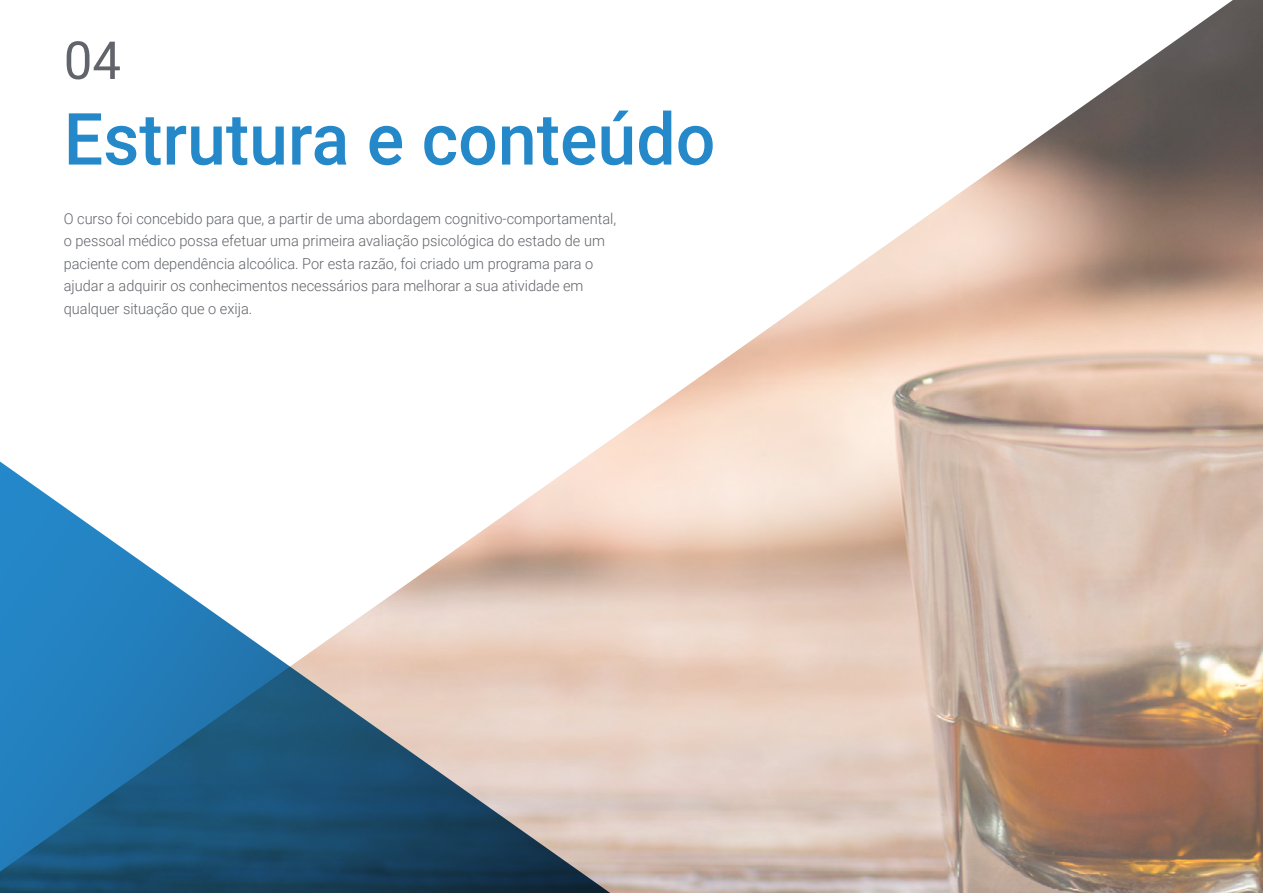
<style>
.page{position:relative;width:1263px;height:893px;background:#fff}
.page>*{position:absolute;margin:0;border:0;box-sizing:border-box;transform-origin:0 0}
.t1{font:500 72px "Roboto";color:#2488c9}
.t2{font:52.5px "Roboto";color:#61646a}
.t3{font:300 15px/22.5px "Roboto";color:#61646a}
</style>
<div class="page">
<img style="left:602px;top:0;width:661px;height:893px">
<svg style="left:0;top:446px;width:640px;height:447px"></svg>
<h2 class="t2" style="left:64px;top:24px;width:59px">04</h2>
<h1 class="t1" style="left:64px;top:89px;width:653px">Estrutura e conteúdo</h1>
<p class="t3" style="left:64px;top:207px;width:554px">O curso foi concebido para que, a partir de uma abordagem cognitivo-comportamental, o pessoal médico possa efetuar uma primeira avaliação psicológica do estado de um paciente com dependência alcoólica. Por esta razão, foi criado um programa para o ajudar a adquirir os conhecimentos necessários para melhorar a sua atividade em qualquer situação que o exija.</p>
</div>
